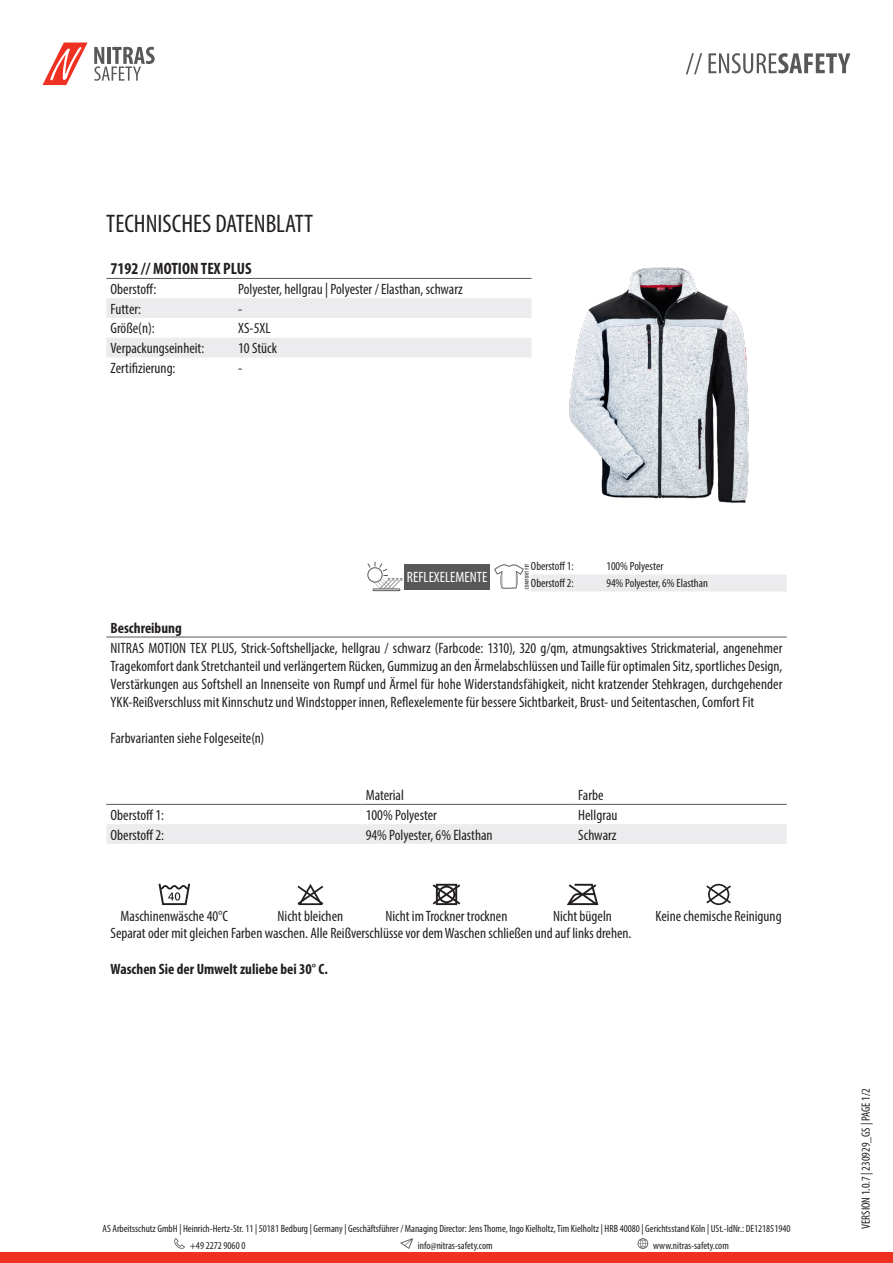
<style>
.page{position:relative;width:893px;height:1263px;background:#fff}
.page>*{position:absolute;margin:0;border:0;box-sizing:border-box;transform-origin:0 0}
.t1{font:condensed 25.5px "Myriad Pro";color:#231f20}
.t2{font:700 condensed 16.5px "Myriad Pro";color:#231f20}
.Headline_Nitras{font:condensed 15px/18px "Myriad Pro";color:#231f20;text-align:justify}
.t3{font:700 condensed 15px "Myriad Pro";color:#231f20}
.t4{font:condensed 15px "Myriad Pro";color:#fff}
.t5{font:condensed 12px "Myriad Pro";color:#231f20}
.t6{font:condensed 10.5px/17px "Myriad Pro";color:#231f20}
</style>
<div class="page">
<div style="left:0;top:1252px;width:893px;height:11px;background:#ef3122"></div>
<svg style="left:174px;top:1238px;width:11px;height:11px"></svg>
<svg style="left:400px;top:1238px;width:13px;height:11px"></svg>
<svg style="left:638px;top:1238px;width:10px;height:11px"></svg>
<svg style="left:43px;top:43px;width:45px;height:42px"></svg>
<svg style="left:94px;top:47px;width:61px;height:34px"></svg>
<svg style="left:686px;top:53px;width:16px;height:21px"></svg>
<svg style="left:708px;top:53px;width:142px;height:20px"></svg>
<svg style="left:106px;top:298px;width:425px;height:59px"></svg>
<hr style="left:106px;top:278px;width:128px;height:1px;background:#57585a">
<hr style="left:234px;top:278px;width:297px;height:1px;background:#57585a">
<img style="left:531px;top:267px;width:218px;height:236px">
<div style="left:405px;top:564px;width:85px;height:25px;background:#57585a"></div>
<svg style="left:494px;top:564px;width:293px;height:27px"></svg>
<hr style="left:106px;top:637px;width:681px;height:1px;background:#57585a">
<div style="left:106px;top:824px;width:681px;height:20px;background:#ececee"></div>
<hr style="left:106px;top:804px;width:255px;height:1px;background:#57585a">
<hr style="left:361px;top:804px;width:213px;height:1px;background:#57585a">
<hr style="left:574px;top:804px;width:213px;height:1px;background:#57585a">
<svg style="left:158px;top:884px;width:32px;height:21px"></svg>
<svg style="left:297px;top:884px;width:26px;height:21px"></svg>
<svg style="left:433px;top:884px;width:27px;height:21px"></svg>
<svg style="left:567px;top:884px;width:31px;height:21px"></svg>
<svg style="left:706px;top:884px;width:25px;height:21px"></svg>
<svg style="left:367px;top:562px;width:35px;height:27px"></svg>
<div style="left:373px;top:589px;width:27px;height:2px;border:1px solid #57585a"></div>
<p class="t1" style="left:106px;top:208px;width:208px">TECHNISCHES DATENBLATT</p>
<p class="t2" style="left:111px;top:258px;width:142px">7192 // MOTION TEX PLUS</p>
<p class="Headline_Nitras" style="left:111px;top:280px;width:47px">Oberstoff:</p>
<p class="Headline_Nitras" style="left:238px;top:280px;width:226px">Polyester, hellgrau | Polyester / Elasthan, schwarz</p>
<p class="Headline_Nitras" style="left:111px;top:300px;width:32px">Futter:</p>
<p class="Headline_Nitras" style="left:238px;top:300px;width:6px">-</p>
<p class="Headline_Nitras" style="left:111px;top:319px;width:46px">Größe(n):</p>
<p class="Headline_Nitras" style="left:238px;top:319px;width:34px">XS-5XL</p>
<p class="Headline_Nitras" style="left:111px;top:339px;width:95px">Verpackungseinheit:</p>
<p class="Headline_Nitras" style="left:238px;top:339px;width:40px">10 Stück</p>
<p class="Headline_Nitras" style="left:111px;top:359px;width:67px">Zertifizierung:</p>
<p class="Headline_Nitras" style="left:238px;top:359px;width:6px">-</p>
<p class="t4" style="left:407px;top:568px;width:82px">REFLEXELEMENTE</p>
<p class="t5" style="left:531px;top:559px;width:44px">Oberstoff 1:</p>
<p class="t5" style="left:606px;top:559px;width:58px">100% Polyester</p>
<p class="t5" style="left:531px;top:576px;width:44px">Oberstoff 2:</p>
<p class="t5" style="left:606px;top:576px;width:103px">94% Polyester, 6% Elasthan</p>
<p class="t3" style="left:111px;top:618px;width:73px">Beschreibung</p>
<p class="Headline_Nitras" style="left:111px;top:638px;width:673px">NITRAS MOTION TEX PLUS, Strick-Softshelljacke, hellgrau / schwarz (Farbcode: 1310), 320 g/qm, atmungsaktives Strickmaterial, angenehmer Tragekomfort dank Stretchanteil und verlängertem Rücken, Gummizug an den Ärmelabschlüssen und Taille für optimalen Sitz, sportliches Design, Verstärkungen aus Softshell an Innenseite von Rumpf und Ärmel für hohe Widerstandsfähigkeit, nicht kratzender Stehkragen, durchgehender YKK-Reißverschluss mit Kinnschutz und Windstopper innen, Reflexelemente für bessere Sichtbarkeit, Brust- und Seitentaschen, Comfort Fit</p>
<p class="Headline_Nitras" style="left:111px;top:728px;width:155px">Farbvarianten siehe Folgeseite(n)</p>
<p class="Headline_Nitras" style="left:366px;top:786px;width:40px">Material</p>
<p class="Headline_Nitras" style="left:578px;top:786px;width:27px">Farbe</p>
<p class="Headline_Nitras" style="left:111px;top:806px;width:55px">Oberstoff 1:</p>
<p class="Headline_Nitras" style="left:366px;top:806px;width:73px">100% Polyester</p>
<p class="Headline_Nitras" style="left:578px;top:806px;width:41px">Hellgrau</p>
<p class="Headline_Nitras" style="left:111px;top:825px;width:55px">Oberstoff 2:</p>
<p class="Headline_Nitras" style="left:366px;top:825px;width:128px">94% Polyester, 6% Elasthan</p>
<p class="Headline_Nitras" style="left:578px;top:825px;width:40px">Schwarz</p>
<p class="Headline_Nitras" style="left:121px;top:906px;width:109px">Maschinenwäsche 40°C</p>
<p class="Headline_Nitras" style="left:278px;top:906px;width:67px">Nicht bleichen</p>
<p class="Headline_Nitras" style="left:386px;top:906px;width:123px">Nicht im Trockner trocknen</p>
<p class="Headline_Nitras" style="left:553px;top:906px;width:60px">Nicht bügeln</p>
<p class="Headline_Nitras" style="left:656px;top:906px;width:128px">Keine chemische Reinigung</p>
<p class="Headline_Nitras" style="left:111px;top:924px;width:522px">Separat oder mit gleichen Farben waschen. Alle Reißverschlüsse vor dem Waschen schließen und auf links drehen.</p>
<p class="t3" style="left:111px;top:960px;width:219px">Waschen Sie der Umwelt zuliebe bei 30° C.</p>
<p class="t6" style="left:190px;top:1220px;width:602px;text-indent:-87px">AS Arbeitsschutz GmbH | Heinrich-Hertz-Str. 11 | 50181 Bedburg | Germany | Geschäftsführer / Managing Director: Jens Thome, Ingo Kielholtz, Tim Kielholtz | HRB 40080 | Gerichtsstand Köln | USt.-IdNr.: DE121851940 +49 2272 9060 0</p>
<p class="t6" style="left:418px;top:1237px;width:76px">info@nitras-safety.com</p>
<p class="t6" style="left:653px;top:1237px;width:77px">www.nitras-safety.com</p>
<p class="t5" style="left:859px;top:1229px;width:142px;rotate:-90deg">VERSION 1.0.7 | 230929_GS | PAGE 1/2</p>
</div>
